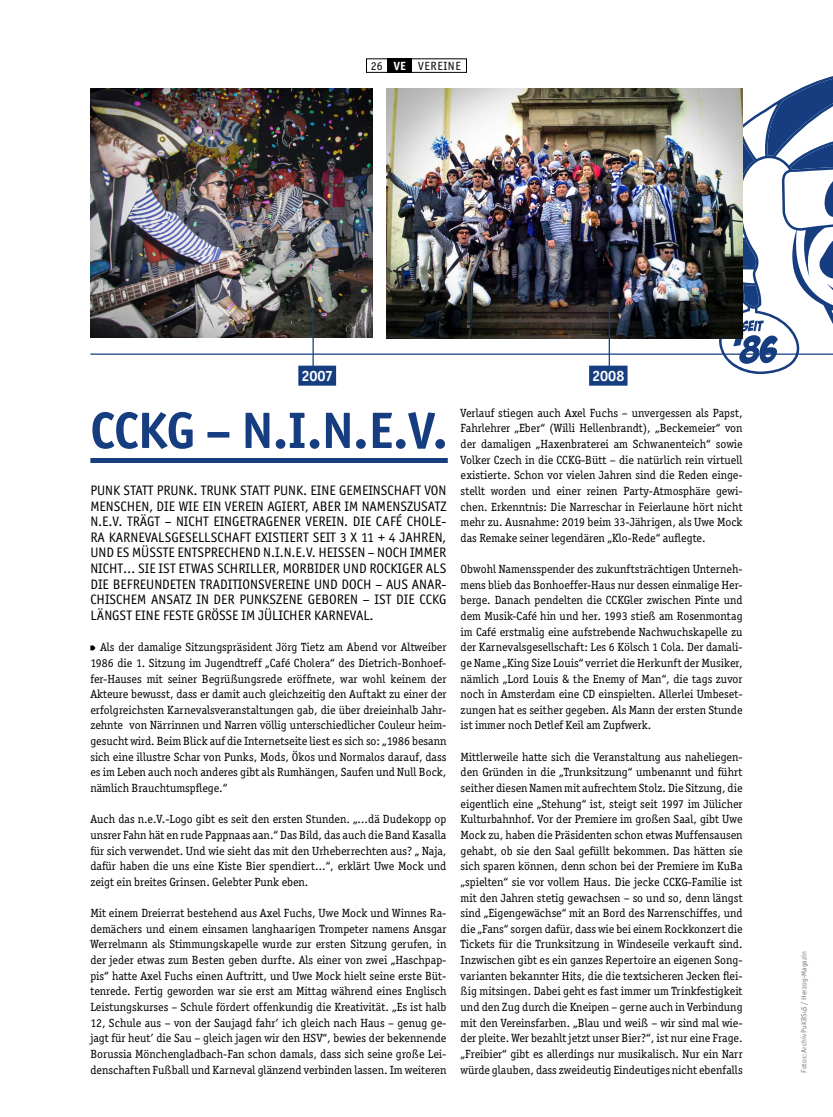
<style>
.page{position:relative;width:833px;height:1117px;background:#fff}
.page>*{position:absolute;margin:0;border:0;box-sizing:border-box;transform-origin:0 0}
.t1{font:700 51.25px "Officina Sans ITC Std";color:#163d80}
.t2{font:700 15px "Officina Sans ITC Std";color:#fff}
.t3{font:13.75px/15.6px "Officina Sans ITC Std";color:#000;text-align:justify}
.t4{font:11.88px/15.6px "Officina Ser ITC Std";color:#000;text-align:justify}
.t5{font:11.88px "Officina Sans ITC Std";letter-spacing:.05em;color:#000}
.t6{font:7.5px "Officina Sans ITC Std";color:#7c7b7b}
.s1{font-weight:700;color:#fff}
</style>
<div class="page">
<svg style="left:712px;top:76px;width:121px;height:299px"></svg>
<img style="left:90px;top:88px;width:282px;height:250px">
<img style="left:386px;top:88px;width:356px;height:250px">
<div style="left:90px;top:458px;width:358px;height:5px;background:#163d80"></div>
<div style="left:366px;top:58px;width:101px;height:15px;border:1px solid #000"></div>
<div style="left:387px;top:58px;width:25px;height:15px;background:#000"></div>
<svg style="left:90px;top:645px;width:5px;height:5px"></svg>
<hr style="left:90px;top:353px;width:743px;height:2px;background:#163d80">
<hr style="left:608px;top:307px;width:2px;height:63px;background:#163d80">
<hr style="left:312px;top:307px;width:2px;height:63px;background:#163d80">
<div style="left:298px;top:365px;width:38px;height:20px;background:#163d80"></div>
<div style="left:589px;top:365px;width:38px;height:20px;background:#163d80"></div>
<p class="t5" style="left:371px;top:59px;width:92px">26 <span class="s1">VE</span> VEREINE</p>
<p class="t2" style="left:301px;top:366px;width:33px">2007</p>
<p class="t2" style="left:592px;top:366px;width:34px">2008</p>
<p class="t4" style="left:460px;top:405px;width:283px">Verlauf stiegen auch Axel Fuchs – unvergessen als Papst, Fahrlehrer „Eber“ (Willi Hellenbrandt), „Beckemeier“ von der damaligen „Haxenbraterei am Schwanenteich“ sowie Volker Czech in die CCKG-Bütt – die natürlich rein virtuell existierte. Schon vor vielen Jahren sind die Reden einge&shy;stellt worden und einer reinen Party-Atmosphäre gewi&shy;chen. Erkenntnis: Die Narreschar in Feierlaune hört nicht mehr zu. Ausnahme: 2019 beim 33-Jährigen, als Uwe Mock das Remake seiner legendären „Klo-Rede“ auflegte.</p>
<p class="t4" style="left:460px;top:561px;width:283px">Obwohl Namensspender des zukunftsträchtigen Unterneh&shy;mens blieb das Bonhoeffer-Haus nur dessen einmalige Her&shy;berge. Danach pendelten die CCKGler zwischen Pinte und dem Musik-Café hin und her. 1993 stieß am Rosenmontag im Café erstmalig eine aufstrebende Nachwuchskapelle zu der Karnevalsgesellschaft: Les 6 Kölsch 1 Cola. Der damali&shy;ge Name „King Size Louis“ verriet die Herkunft der Musiker, nämlich „Lord Louis &amp; the Enemy of Man“, die tags zuvor noch in Amsterdam eine CD einspielten. Allerlei Umbeset&shy;zungen hat es seither gegeben. Als Mann der ersten Stunde ist immer noch Detlef Keil am Zupfwerk.</p>
<p class="t4" style="left:460px;top:748px;width:283px">Mittlerweile hatte sich die Veranstaltung aus naheliegen&shy;den Gründen in die „Trunksitzung“ umbenannt und führt seither diesen Namen mit aufrechtem Stolz. Die Sitzung, die eigentlich eine „Stehung“ ist, steigt seit 1997 im Jülicher Kulturbahnhof. Vor der Premiere im großen Saal, gibt Uwe Mock zu, haben die Präsidenten schon etwas Muffensausen gehabt, ob sie den Saal gefüllt bekommen. Das hätten sie sich sparen können, denn schon bei der Premiere im KuBa „spielten“ sie vor vollem Haus. Die jecke CCKG-Familie ist mit den Jahren stetig gewachsen – so und so, denn längst sind „Eigengewächse“ mit an Bord des Narrenschiffes, und die „Fans“ sorgen dafür, dass wie bei einem Rockkonzert die Tickets für die Trunksitzung in Windeseile verkauft sind.<br>Inzwischen gibt es ein ganzes Repertoire an eigenen Song&shy;varianten bekannter Hits, die die textsicheren Jecken flei&shy;ßig mitsingen. Dabei geht es fast immer um Trinkfestigkeit und den Zug durch die Kneipen – gerne auch in Verbindung mit den Vereinsfarben. „Blau und weiß – wir sind mal wie&shy;der pleite. Wer bezahlt jetzt unser Bier?“, ist nur eine Frage. „Freibier“ gibt es allerdings nur musikalisch. Nur ein Narr würde glauben, dass zweideutig Eindeutiges nicht ebenfalls</p>
<h1 class="t1" style="left:90px;top:398px;width:359px">CCKG – N.I.N.E.V.</h1>
<p class="t3" style="left:90px;top:482px;width:357px">PUNK STATT PRUNK. TRUNK STATT PUNK. EINE GEMEINSCHAFT VON MENSCHEN, DIE WIE EIN VEREIN AGIERT, ABER IM NAMENSZUSATZ N.E.V. TRÄGT – NICHT EINGETRAGENER VEREIN. DIE CAFÉ CHOLE-RA KARNEVALSGESELLSCHAFT EXISTIERT SEIT 3 X 11 + 4 JAHREN, UND ES MÜSSTE ENTSPRECHEND N.I.N.E.V. HEISSEN – NOCH IMMER NICHT… SIE IST ETWAS SCHRILLER, MORBIDER UND ROCKIGER ALS DIE BEFREUNDETEN TRADITIONSVEREINE UND DOCH – AUS ANAR-CHISCHEM ANSATZ IN DER PUNKSZENE GEBOREN – IST DIE CCKG LÄNGST EINE FESTE GRÖSSE IM JÜLICHER KARNEVAL.</p>
<p class="t4" style="left:90px;top:639px;width:357px;text-indent:10px">Als der damalige Sitzungspräsident Jörg Tietz am Abend vor Altweiber 1986 die 1. Sitzung im Jugendtreff „Café Cholera“ des Dietrich-Bonhoef&shy;fer-Hauses mit seiner Begrüßungsrede eröffnete, war wohl keinem der Akteure bewusst, dass er damit auch gleichzeitig den Auftakt zu einer der erfolgreichsten Karnevalsveranstaltungen gab, die über dreieinhalb Jahr&shy;zehnte von Närrinnen und Narren völlig unterschiedlicher Couleur heim&shy;gesucht wird. Beim Blick auf die Internetseite liest es sich so: „1986 besann sich eine illustre Schar von Punks, Mods, Ökos und Normalos darauf, dass es im Leben auch noch anderes gibt als Rumhängen, Saufen und Null Bock, nämlich Brauchtumspflege.“</p>
<p class="t4" style="left:90px;top:811px;width:357px">Auch das n.e.V.-Logo gibt es seit den ersten Stunden. „…dä Dudekopp op unsrer Fahn hät en rude Pappnaas aan.“ Das Bild, das auch die Band Kasalla für sich verwendet. Und wie sieht das mit den Urheberrechten aus? „ Naja, dafür haben die uns eine Kiste Bier spendiert…“, erklärt Uwe Mock und zeigt ein breites Grinsen. Gelebter Punk eben.</p>
<p class="t4" style="left:90px;top:905px;width:357px">Mit einem Dreierrat bestehend aus Axel Fuchs, Uwe Mock und Winnes Ra&shy;demächers und einem einsamen langhaarigen Trompeter namens Ansgar Werrelmann als Stimmungskapelle wurde zur ersten Sitzung gerufen, in der jeder etwas zum Besten geben durfte. Als einer von zwei „Haschpap&shy;pis“ hatte Axel Fuchs einen Auftritt, und Uwe Mock hielt seine erste Büt&shy;tenrede. Fertig geworden war sie erst am Mittag während eines Englisch Leistungskurses – Schule fördert offenkundig die Kreativität. „Es ist halb 12, Schule aus – von der Saujagd fahr’ ich gleich nach Haus – genug ge&shy;jagt für heut’ die Sau – gleich jagen wir den HSV“, bewies der bekennende Borussia Mönchengladbach-Fan schon damals, dass sich seine große Lei&shy;denschaften Fußball und Karneval glänzend verbinden lassen. Im weiteren</p>
<p class="t6" style="left:799px;top:1072px;width:123px;rotate:-90deg">Fotos: Archiv PuKBSuS / Herzog-Magazin</p>
</div>
